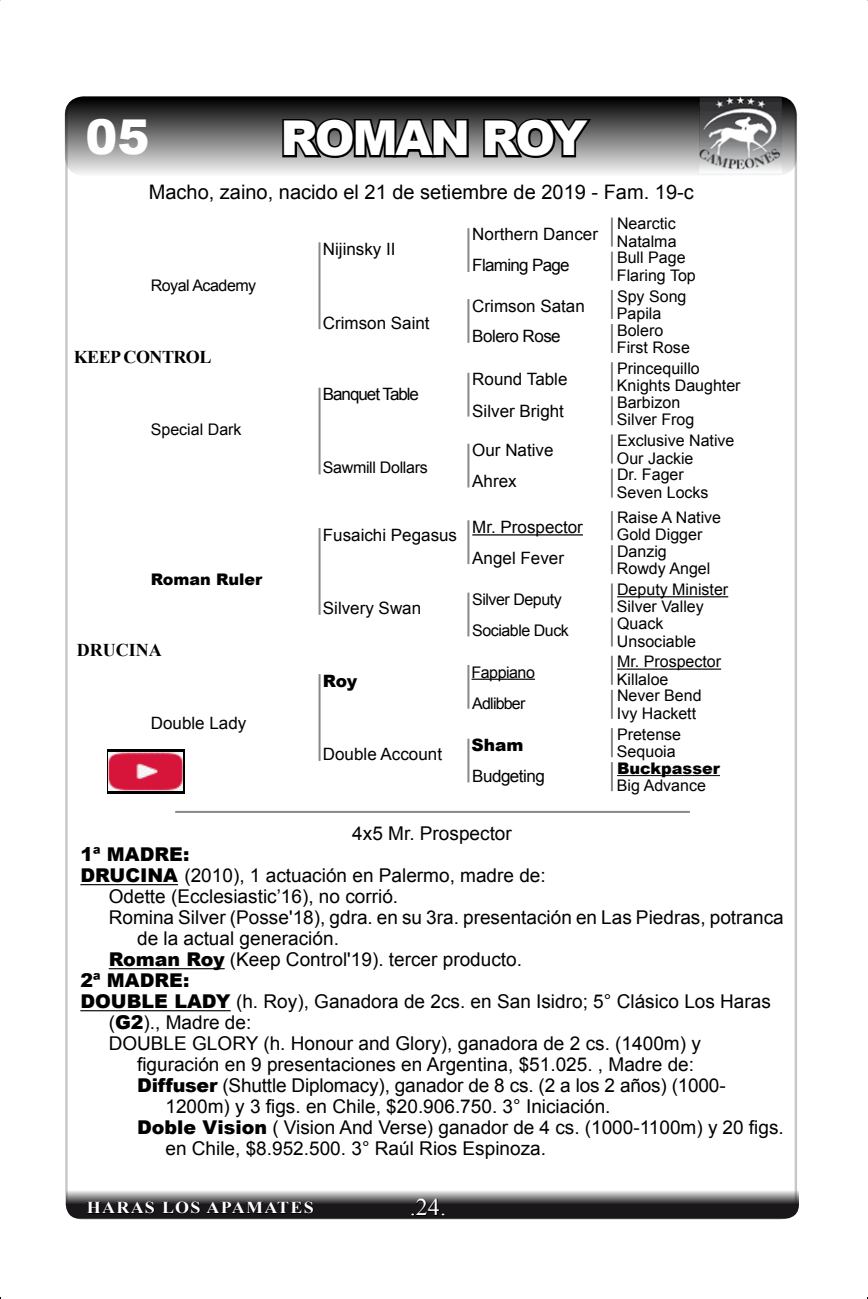
<style>
.page{position:relative;width:868px;height:1299px;background:#fff}
.page>*{position:absolute;margin:0;border:0;box-sizing:border-box;transform-origin:0 0}
.t1{font:900 48px "Arial";letter-spacing:-.05em;color:#fff}
.t2{font:24px "Times New Roman";color:#fff}
.t3{font:20px "Arial";color:#000}
.t4{font:19px "Arial";color:#000}
.t5{font:900 19px "Arial";color:#000}
.t6{font:700 18px "Times New Roman";letter-spacing:-.03em;color:#000}
.t7{font:700 18px "Times New Roman";color:#000}
.t8{font:17px/31px "Arial";color:#000}
.t9{font:17px "Arial";letter-spacing:-.06em;color:#000}
.t10{font:17px "Arial";letter-spacing:-.03em;color:#000}
.t11{font:900 17px "Arial";color:#000}
.t12{font:700 16.8px "Times New Roman";letter-spacing:.07em;color:#fff;scale:1.08 1}
.t13{font:16px "Arial";color:#000}
.t14{font:16px/31.4px "Arial";letter-spacing:-.03em;color:#000}
.t15{font:900 16px "Arial";color:#000}
.t16{font:16px/31.2px "Arial";letter-spacing:-.04em;color:#000}
.t17{font:16px "Arial";letter-spacing:-.02em;color:#000}
.s1{font-weight:900}
</style>
<div class="page">
<div style="left:66px;top:98px;width:729px;height:76px;background:linear-gradient(to bottom,#000,#efefef);border-radius:17px"></div>
<div style="left:65px;top:96px;width:731px;height:80px;border:3px solid #000;border-radius:17px"></div>
<svg style="left:66px;top:1189px;width:732px;height:29px;background:#656365"></svg>
<svg style="left:780px;top:1189px;width:18px;height:15px"></svg>
<svg style="left:66px;top:1189px;width:19px;height:15px"></svg>
<svg style="left:86px;top:1200px;width:69px;height:14px"></svg>
<svg style="left:161px;top:1200px;width:153px;height:14px;background:#1a181b"></svg>
<hr style="left:80px;top:884px;width:98px;height:1px;background:#000">
<hr style="left:109px;top:968px;width:116px;height:1px;background:#000">
<hr style="left:80px;top:1010px;width:151px;height:1px;background:#000">
<svg style="left:410px;top:1197px;width:35px;height:19px"></svg>
<img style="left:699px;top:97px;width:82px;height:75px">
<hr style="left:175px;top:810px;width:514px;height:2px;background:#87888a">
<svg style="left:280px;top:97px;width:190px;height:64px;background:#383838"></svg>
<svg style="left:481px;top:116px;width:114px;height:45px;background:#505050"></svg>
<hr style="left:318px;top:528px;width:2px;height:87px;background:#87888a">
<hr style="left:318px;top:674px;width:2px;height:86px;background:#87888a">
<hr style="left:610px;top:511px;width:2px;height:29px;background:#87888a">
<hr style="left:610px;top:545px;width:2px;height:29px;background:#87888a">
<hr style="left:617px;top:596px;width:111px;height:1px;background:#000">
<hr style="left:610px;top:583px;width:2px;height:29px;background:#87888a">
<hr style="left:610px;top:617px;width:2px;height:29px;background:#87888a">
<hr style="left:617px;top:668px;width:104px;height:1px;background:#000">
<hr style="left:610px;top:655px;width:2px;height:29px;background:#87888a">
<hr style="left:610px;top:689px;width:2px;height:29px;background:#87888a">
<hr style="left:610px;top:728px;width:2px;height:29px;background:#87888a">
<hr style="left:617px;top:775px;width:102px;height:1px;background:#000">
<hr style="left:610px;top:762px;width:2px;height:29px;background:#87888a">
<hr style="left:472px;top:534px;width:111px;height:1px;background:#000">
<hr style="left:467px;top:520px;width:2px;height:44px;background:#87888a">
<hr style="left:467px;top:592px;width:2px;height:44px;background:#87888a">
<hr style="left:471px;top:678px;width:64px;height:1px;background:#000">
<hr style="left:467px;top:665px;width:2px;height:43px;background:#87888a">
<hr style="left:467px;top:738px;width:2px;height:44px;background:#87888a">
<hr style="left:318px;top:242px;width:2px;height:87px;background:#87888a">
<hr style="left:318px;top:387px;width:2px;height:87px;background:#87888a">
<hr style="left:610px;top:217px;width:2px;height:29px;background:#87888a">
<hr style="left:610px;top:251px;width:2px;height:30px;background:#87888a">
<hr style="left:610px;top:290px;width:2px;height:29px;background:#87888a">
<hr style="left:610px;top:324px;width:2px;height:29px;background:#87888a">
<hr style="left:610px;top:362px;width:2px;height:29px;background:#87888a">
<hr style="left:610px;top:396px;width:2px;height:29px;background:#87888a">
<hr style="left:610px;top:434px;width:2px;height:29px;background:#87888a">
<hr style="left:610px;top:468px;width:2px;height:29px;background:#87888a">
<hr style="left:467px;top:228px;width:2px;height:44px;background:#87888a">
<hr style="left:467px;top:299px;width:2px;height:44px;background:#87888a">
<hr style="left:467px;top:373px;width:2px;height:43px;background:#87888a">
<hr style="left:467px;top:443px;width:2px;height:44px;background:#87888a">
<div style="left:107px;top:749px;width:77px;height:44px;background:linear-gradient(to right,#000,#000)"></div>
<img style="left:109px;top:752px;width:73px;height:38px">
<h1 class="t1" style="left:85px;top:101px;width:66px">05</h1>
<h1 class="t1" style="left:280px;top:103px;width:308px">ROMAN ROY</h1>
<p class="t3" style="left:149px;top:178px;width:546px">Macho, zaino, nacido el 21 de setiembre de 2019 - Fam. 19-c</p>
<p class="t14" style="left:151px;top:270px;width:107px">Royal Academy</p>
<p class="t6" style="left:74px;top:344px;width:139px">KEEP CONTROL</p>
<p class="t13" style="left:151px;top:418px;width:92px">Special Dark</p>
<p class="t15" style="left:151px;top:567px;width:113px">Roman Ruler</p>
<p class="t7" style="left:77px;top:637px;width:86px">DRUCINA</p>
<p class="t8" style="left:151px;top:707px;width:97px">Double Lady</p>
<p class="t8" style="left:323px;top:233px;width:74px">Nijinsky II</p>
<p class="t8" style="left:323px;top:307px;width:108px">Crimson Saint</p>
<p class="t9" style="left:323px;top:383px;width:98px">Banquet Table</p>
<p class="t17" style="left:323px;top:456px;width:106px">Sawmill Dollars</p>
<p class="t8" style="left:323px;top:519px;width:136px">Fusaichi Pegasus</p>
<p class="t8" style="left:323px;top:592px;width:100px">Silvery Swan</p>
<p class="t11" style="left:323px;top:668px;width:36px">Roy</p>
<p class="t8" style="left:323px;top:738px;width:121px">Double Account</p>
<p class="t8" style="left:472px;top:219px;width:127px">Northern Dancer<br>Flaming Page</p>
<p class="t8" style="left:472px;top:291px;width:114px;line-height:30px">Crimson Satan<br>Bolero Rose</p>
<p class="t8" style="left:472px;top:364px;width:97px">Round Table<br>Silver Bright</p>
<p class="t8" style="left:472px;top:435px;width:83px">Our Native<br>Ahrex</p>
<p class="t8" style="left:472px;top:512px;width:112px">Mr. Prospector<br>Angel Fever</p>
<p class="t14" style="left:472px;top:583px;width:98px">Silver Deputy<br>Sociable Duck</p>
<p class="t16" style="left:471px;top:656px;width:65px">Fappiano<br>Adlibber</p>
<p class="t11" style="left:471px;top:732px;width:53px">Sham</p>
<p class="t10" style="left:472px;top:764px;width:74px">Budgeting</p>
<p class="t4" style="left:352px;top:821px;width:161px">4x5 Mr. Prospector</p>
<p class="t13" style="left:617px;top:213px;width:60px">Nearctic</p>
<p class="t13" style="left:617px;top:264px;width:80px">Flaring Top</p>
<p class="t13" style="left:617px;top:230px;width:61px">Natalma</p>
<p class="t13" style="left:617px;top:247px;width:70px">Bull Page</p>
<p class="t13" style="left:617px;top:285px;width:71px">Spy Song</p>
<p class="t13" style="left:617px;top:337px;width:74px">First Rose</p>
<p class="t13" style="left:617px;top:303px;width:46px">Papila</p>
<p class="t13" style="left:617px;top:319px;width:48px">Bolero</p>
<p class="t13" style="left:617px;top:358px;width:84px">Princequillo</p>
<p class="t13" style="left:617px;top:409px;width:79px">Silver Frog</p>
<p class="t13" style="left:617px;top:375px;width:125px">Knights Daughter</p>
<p class="t13" style="left:617px;top:392px;width:65px">Barbizon</p>
<p class="t13" style="left:617px;top:430px;width:119px">Exclusive Native</p>
<p class="t13" style="left:617px;top:481px;width:93px">Seven Locks</p>
<p class="t13" style="left:617px;top:447px;width:78px">Our Jackie</p>
<p class="t13" style="left:617px;top:464px;width:68px">Dr. Fager</p>
<p class="t13" style="left:617px;top:506px;width:106px">Raise A Native</p>
<p class="t13" style="left:617px;top:558px;width:95px">Rowdy Angel</p>
<p class="t13" style="left:617px;top:524px;width:87px">Gold Digger</p>
<p class="t13" style="left:617px;top:540px;width:51px">Danzig</p>
<p class="t13" style="left:617px;top:579px;width:113px">Deputy Minister</p>
<p class="t13" style="left:617px;top:630px;width:81px">Unsociable</p>
<p class="t13" style="left:617px;top:596px;width:88px">Silver Valley</p>
<p class="t13" style="left:617px;top:613px;width:48px">Quack</p>
<p class="t13" style="left:617px;top:651px;width:106px">Mr. Prospector</p>
<p class="t13" style="left:617px;top:702px;width:81px">Ivy Hackett</p>
<p class="t13" style="left:617px;top:668px;width:53px">Killaloe</p>
<p class="t13" style="left:617px;top:685px;width:86px">Never Bend</p>
<p class="t13" style="left:617px;top:723px;width:66px">Pretense</p>
<p class="t13" style="left:617px;top:775px;width:90px">Big Advance</p>
<p class="t13" style="left:617px;top:741px;width:60px">Sequoia</p>
<p class="t15" style="left:617px;top:756px;width:104px">Buckpasser</p>
<p class="t5" style="left:80px;top:840px;width:110px">1ª MADRE:</p>
<p class="t4" style="left:80px;top:863px;width:467px"><span class="s1">DRUCINA</span> (2010), 1 actuación en Palermo, madre de:</p>
<p class="t4" style="left:109px;top:884px;width:291px">Odette (Ecclesiastic’16), no corrió.</p>
<p class="t4" style="left:109px;top:905px;width:676px">Romina Silver (Posse'18), gdra. en su 3ra. presentación en Las Piedras, potranca</p>
<p class="t4" style="left:137px;top:926px;width:203px">de la actual generación.</p>
<p class="t4" style="left:109px;top:947px;width:415px"><span class="s1">Roman Roy</span> (Keep Control'19). tercer producto.</p>
<p class="t5" style="left:80px;top:966px;width:110px">2ª MADRE:</p>
<p class="t4" style="left:80px;top:989px;width:692px"><span class="s1">DOUBLE LADY</span> (h. Roy), Ganadora de 2cs. en San Isidro; 5° Clásico Los Haras</p>
<p class="t4" style="left:109px;top:1010px;width:144px">(<span class="s1">G2</span>)., Madre de:</p>
<p class="t4" style="left:109px;top:1031px;width:593px">DOUBLE GLORY (h. Honour and Glory), ganadora de 2 cs. (1400m) y</p>
<p class="t4" style="left:137px;top:1052px;width:558px">figuración en 9 presentaciones en Argentina, $51.025. , Madre de:</p>
<p class="t4" style="left:137px;top:1073px;width:590px"><span class="s1">Diffuser</span> (Shuttle Diplomacy), ganador de 8 cs. (2 a los 2 años) (1000-</p>
<p class="t4" style="left:165px;top:1094px;width:446px">1200m) y 3 figs. en Chile, $20.906.750. 3° Iniciación.</p>
<p class="t4" style="left:137px;top:1115px;width:648px"><span class="s1">Doble Vision</span> ( Vision And Verse) ganador de 4 cs. (1000-1100m) y 20 figs.</p>
<p class="t4" style="left:165px;top:1136px;width:382px">en Chile, $8.952.500. 3° Raúl Rios Espinoza.</p>
<p class="t12" style="left:87px;top:1195px;width:211px">HARAS LOS APAMATES</p>
<p class="t2" style="left:410px;top:1191px;width:37px">.24.</p>
</div>
